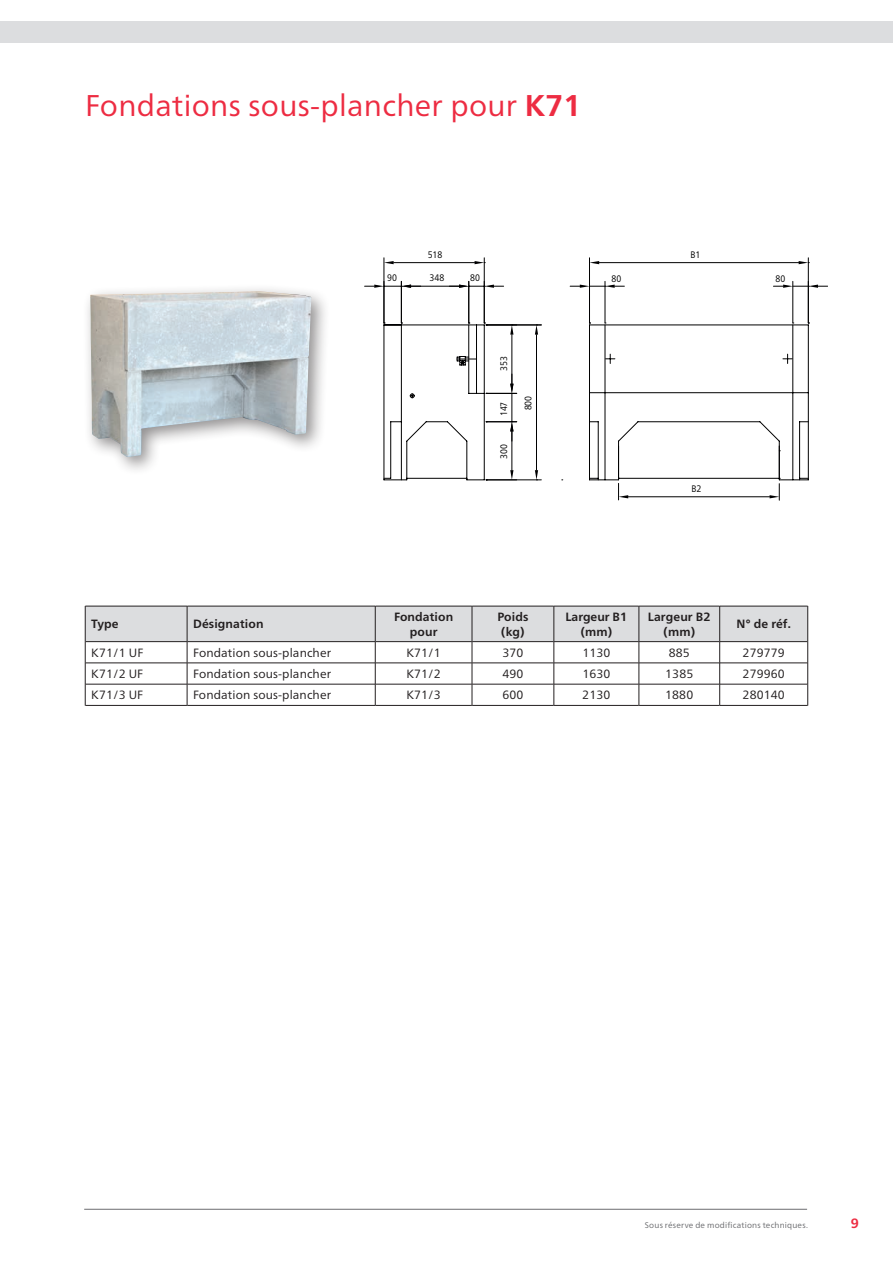
<style>
.page{position:relative;width:893px;height:1263px;background:#fff}
.page>*{position:absolute;margin:0;border:0;box-sizing:border-box;transform-origin:0 0}
.t1{font:30px "Frutiger Neue LTW1 G";letter-spacing:.01em;color:#ed2c42}
.t2{font:700 13.5px "Frutiger Neue LTW1 G";color:#ed2c42}
.t3{font:12px "Frutiger Neue LTW1 G";letter-spacing:.01em;color:#231f20}
.t4{font:700 12px/14.4px "Frutiger Neue LTW1 G";letter-spacing:.01em;color:#231f20;text-align:center}
.t5{font:9.45px "Frutiger Neue LTW1 G";color:#000001;scale:.9 1}
.t6{font:8.25px "Frutiger Neue LTW1 G";letter-spacing:.02em;color:#6c6d70}
.s1{font-weight:700}
</style>
<div class="page">
<hr style="left:84px;top:1209px;width:723px;height:1px;background:#6c6d70">
<div style="left:0;top:21px;width:893px;height:22px;background:#dcdddf"></div>
<svg style="left:85px;top:606px;width:723px;height:100px"></svg>
<hr style="left:187px;top:705px;width:188px;height:1px;background:#231f20">
<hr style="left:375px;top:641px;width:97px;height:1px;background:#231f20">
<div style="left:82px;top:283px;width:249px;height:194px;background:#231f20;opacity:.5"></div>
<img style="left:90px;top:291px;width:221px;height:166px">
<svg style="left:383px;top:324px;width:426px;height:156px"></svg>
<svg style="left:410px;top:394px;width:4px;height:4px"></svg>
<svg style="left:783px;top:354px;width:9px;height:9px"></svg>
<svg style="left:605px;top:354px;width:10px;height:9px"></svg>
<hr style="left:411px;top:286px;width:48px;height:1px;background:#000001">
<hr style="left:384px;top:258px;width:1px;height:65px;background:#000001">
<hr style="left:484px;top:258px;width:1px;height:65px;background:#000001">
<hr style="left:394px;top:262px;width:81px;height:1px;background:#000001">
<svg style="left:384px;top:261px;width:10px;height:3px"></svg>
<svg style="left:475px;top:261px;width:10px;height:3px"></svg>
<hr style="left:512px;top:431px;width:1px;height:39px;background:#000001">
<svg style="left:510px;top:470px;width:3px;height:9px"></svg>
<hr style="left:486px;top:479px;width:55px;height:1px;background:#000001">
<hr style="left:536px;top:335px;width:1px;height:135px;background:#000001">
<svg style="left:535px;top:470px;width:3px;height:11px"></svg>
<hr style="left:512px;top:335px;width:1px;height:49px;background:#000001">
<svg style="left:510px;top:326px;width:3px;height:9px"></svg>
<hr style="left:401px;top:281px;width:1px;height:42px;background:#000001">
<svg style="left:365px;top:285px;width:56px;height:3px"></svg>
<hr style="left:468px;top:281px;width:1px;height:42px;background:#000001">
<svg style="left:449px;top:285px;width:55px;height:3px"></svg>
<hr style="left:486px;top:421px;width:31px;height:1px;background:#000001">
<hr style="left:486px;top:393px;width:31px;height:1px;background:#000001">
<svg style="left:510px;top:374px;width:3px;height:67px"></svg>
<hr style="left:589px;top:258px;width:1px;height:65px;background:#000001">
<hr style="left:808px;top:258px;width:1px;height:65px;background:#000001">
<hr style="left:599px;top:262px;width:200px;height:1px;background:#000001">
<svg style="left:590px;top:261px;width:9px;height:3px"></svg>
<svg style="left:799px;top:261px;width:10px;height:3px"></svg>
<hr style="left:605px;top:281px;width:1px;height:42px;background:#000001">
<svg style="left:570px;top:285px;width:54px;height:3px"></svg>
<hr style="left:792px;top:281px;width:1px;height:42px;background:#000001">
<svg style="left:773px;top:285px;width:55px;height:3px"></svg>
<hr style="left:486px;top:325px;width:55px;height:1px;background:#000001">
<svg style="left:535px;top:325px;width:3px;height:10px"></svg>
<svg style="left:457px;top:356px;width:19px;height:10px"></svg>
<hr style="left:618px;top:446px;width:1px;height:32px;background:#000001">
<hr style="left:779px;top:446px;width:1px;height:32px;background:#000001">
<hr style="left:628px;top:496px;width:142px;height:1px;background:#000001">
<svg style="left:618px;top:478px;width:10px;height:22px"></svg>
<svg style="left:770px;top:478px;width:10px;height:22px"></svg>
<h1 class="t1" style="left:85px;top:84px;width:498px">Fondations sous-plancher pour <span class="s1">K71</span></h1>
<p class="t5" style="left:428px;top:247px;width:18px">518</p>
<p class="t5" style="left:690px;top:247px;width:13px">B1</p>
<p class="t5" style="left:387px;top:271px;width:12px">90</p>
<p class="t5" style="left:470px;top:271px;width:12px">80</p>
<p class="t5" style="left:430px;top:271px;width:18px">348</p>
<p class="t5" style="left:611px;top:272px;width:12px">80</p>
<p class="t5" style="left:776px;top:272px;width:12px">80</p>
<p class="t5" style="left:497px;top:370px;width:18px;rotate:-90deg">353</p>
<p class="t5" style="left:497px;top:416px;width:18px;rotate:-90deg">147</p>
<p class="t5" style="left:521px;top:410px;width:18px;rotate:-90deg">800</p>
<p class="t5" style="left:497px;top:459px;width:18px;rotate:-90deg">300</p>
<p class="t5" style="left:691px;top:482px;width:13px">B2</p>
<p class="t4" style="left:91px;top:616px;width:29px">Type</p>
<p class="t4" style="left:193px;top:616px;width:72px">Désignation</p>
<p class="t4" style="left:394px;top:609px;width:61px">Fondation pour</p>
<p class="t4" style="left:497px;top:609px;width:32px">Poids (kg)</p>
<p class="t4" style="left:565px;top:609px;width:63px">Largeur B1 (mm)</p>
<p class="t4" style="left:648px;top:609px;width:64px">Largeur B2 (mm)</p>
<p class="t4" style="left:736px;top:616px;width:56px">N° de réf.</p>
<p class="t3" style="left:91px;top:644px;width:54px">K71/1 UF</p>
<p class="t3" style="left:193px;top:644px;width:140px">Fondation sous-plancher</p>
<p class="t3" style="left:406px;top:644px;width:36px">K71/1</p>
<p class="t3" style="left:502px;top:644px;width:23px">370</p>
<p class="t3" style="left:582px;top:644px;width:30px">1130</p>
<p class="t3" style="left:669px;top:644px;width:23px">885</p>
<p class="t3" style="left:743px;top:644px;width:44px">279779</p>
<p class="t3" style="left:91px;top:665px;width:54px">K71/2 UF</p>
<p class="t3" style="left:193px;top:665px;width:140px">Fondation sous-plancher</p>
<p class="t3" style="left:406px;top:665px;width:36px">K71/2</p>
<p class="t3" style="left:502px;top:665px;width:23px">490</p>
<p class="t3" style="left:582px;top:665px;width:30px">1630</p>
<p class="t3" style="left:665px;top:665px;width:30px">1385</p>
<p class="t3" style="left:743px;top:665px;width:44px">279960</p>
<p class="t3" style="left:91px;top:686px;width:54px">K71/3 UF</p>
<p class="t3" style="left:193px;top:686px;width:140px">Fondation sous-plancher</p>
<p class="t3" style="left:406px;top:686px;width:36px">K71/3</p>
<p class="t3" style="left:502px;top:686px;width:23px">600</p>
<p class="t3" style="left:582px;top:686px;width:30px">2130</p>
<p class="t3" style="left:665px;top:686px;width:30px">1880</p>
<p class="t3" style="left:743px;top:686px;width:44px">280140</p>
<p class="t6" style="left:645px;top:1219px;width:165px">Sous réserve de modifications techniques.</p>
<p class="t2" style="left:851px;top:1213px;width:10px">9</p>
</div>
